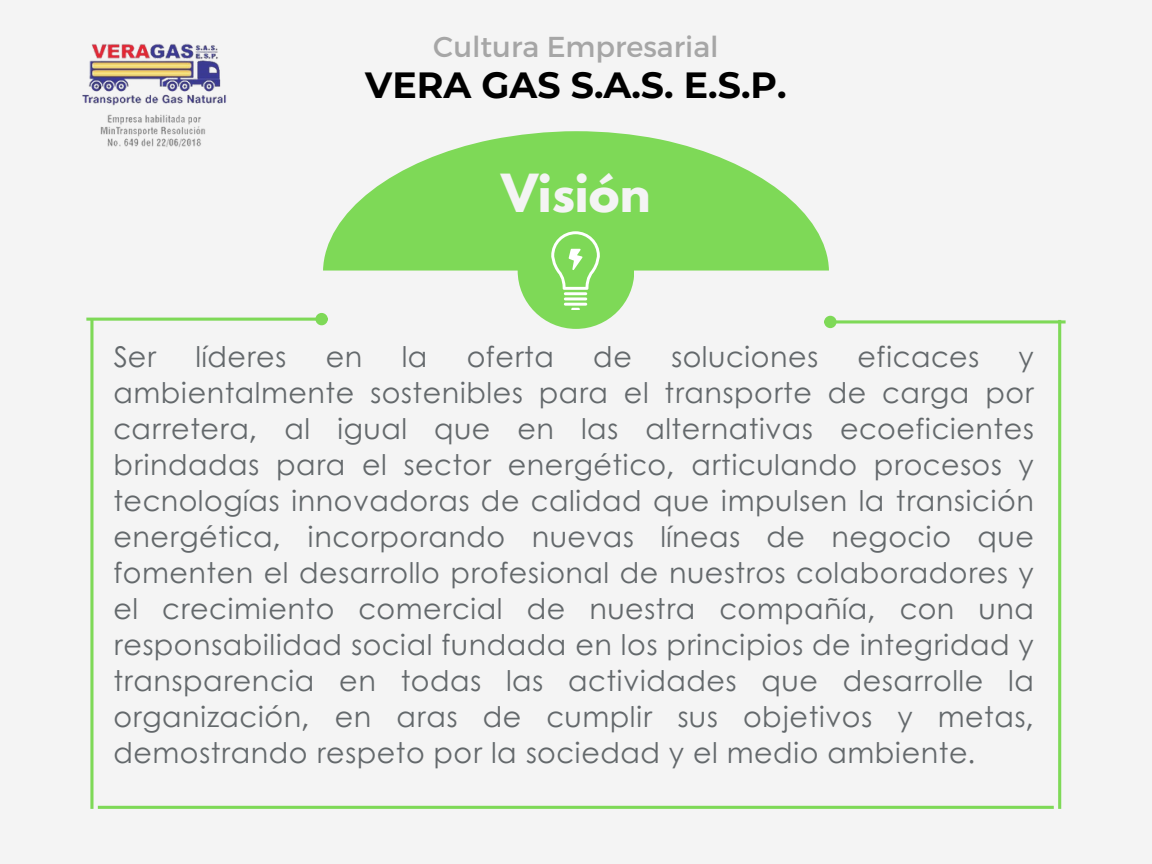
<style>
.page{position:relative;width:1152px;height:864px;background:#f4f4f4}
.page>*{position:absolute;margin:0;border:0;box-sizing:border-box;transform-origin:0 0}
.t1{font:700 46.5px "League Spartan";color:#f4f4f4}
.t2{font:700 36.3px "Montserrat";color:#000}
.t3{font:28.8px "Montserrat";color:#a6a6a6}
.t4{font:28.5px/36px "Century Gothic";letter-spacing:.02em;color:#63686b;text-align:justify}
</style>
<div class="page">
<svg style="left:323px;top:131px;width:506px;height:140px;fill:#7ed957"></svg>
<div style="left:518px;top:212px;width:116px;height:117px;background:#7ed957;border-radius:50%"></div>
<hr style="left:564px;top:297px;width:23px;height:3px;background:#fff">
<hr style="left:564px;top:292px;width:23px;height:3px;background:#fff">
<hr style="left:564px;top:303px;width:23px;height:3px;background:#fff">
<svg style="left:571px;top:308px;width:9px;height:2px"></svg>
<svg style="left:551px;top:231px;width:49px;height:59px"></svg>
<hr style="left:86px;top:318px;width:230px;height:3px;background:#7ed957">
<div style="left:317px;top:314px;width:9px;height:10px;background:#7ed957;border-radius:50%"></div>
<div style="left:315px;top:313px;width:13px;height:12px;border:3px solid #7ed957;border-radius:50%"></div>
<hr style="left:836px;top:320px;width:230px;height:3px;background:#7ed957">
<div style="left:826px;top:317px;width:9px;height:10px;background:#7ed957;border-radius:50%"></div>
<div style="left:824px;top:316px;width:13px;height:12px;border:3px solid #7ed957;border-radius:50%"></div>
<svg style="left:90px;top:320px;width:4px;height:489px"></svg>
<hr style="left:98px;top:806px;width:956px;height:3px;background:#7ed957">
<hr style="left:1058px;top:320px;width:3px;height:489px;background:#7ed957">
<img style="left:82px;top:43px;width:144px;height:104px">
<h1 class="t3" style="left:433px;top:28px;width:287px">Cultura Empresarial</h1>
<p class="t2" style="left:365px;top:63px;width:423px">VERA GAS S.A.S. E.S.P.</p>
<h2 class="t1" style="left:501px;top:170px;width:150px">Visión</h2>
<p class="t4" style="left:113px;top:337px;width:44px">Ser</p>
<p class="t4" style="left:196px;top:337px;width:92px">líderes</p>
<p class="t4" style="left:326px;top:337px;width:38px">en</p>
<p class="t4" style="left:402px;top:337px;width:27px">la</p>
<p class="t4" style="left:467px;top:337px;width:89px">oferta</p>
<p class="t4" style="left:593px;top:337px;width:40px">de</p>
<p class="t4" style="left:671px;top:337px;width:149px">soluciones</p>
<p class="t4" style="left:858px;top:337px;width:123px">eficaces</p>
<p class="t4" style="left:113px;top:337px;width:922px;text-indent:905px">y ambientalmente sostenibles para el transporte de carga por carretera, al igual que en las alternativas ecoeficientes brindadas para el sector energético, articulando procesos y tecnologías innovadoras de calidad que impulsen la transición energética, incorporando nuevas líneas de negocio que fomenten el desarrollo profesional de nuestros colaboradores y el crecimiento comercial de nuestra compañía, con una responsabilidad social fundada en los principios de integridad y transparencia en todas las actividades que desarrolle la organización, en aras de cumplir sus objetivos y metas, demostrando respeto por la sociedad y el medio ambiente.</p>
</div>
